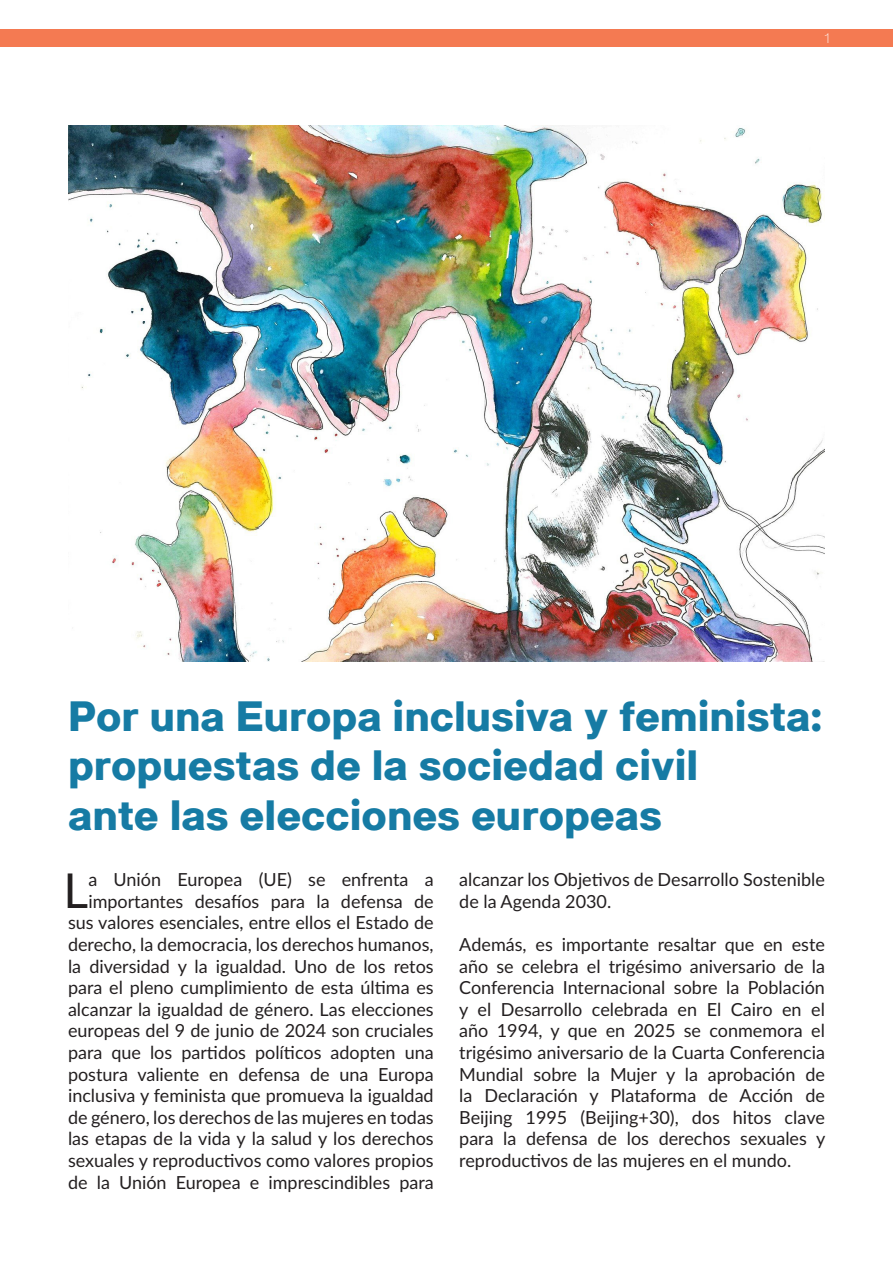
<style>
.page{position:relative;width:893px;height:1263px;background:#fff}
.page>*{position:absolute;margin:0;border:0;box-sizing:border-box;transform-origin:0 0}
.t1{font:48.15px "Lato";color:#231f20}
.t2{font:800 41.25px "Sublima";color:#167ba4}
.t3{font:18px/21.6px "Lato";color:#231f20;text-align:right}
.t4{font:200 13.5px "Sublima";color:#fff}
</style>
<div class="page">
<div style="left:0;top:30px;width:893px;height:17px;background:#f47a52"></div>
<img style="left:68px;top:125px;width:757px;height:536px">
<p class="t4" style="left:825px;top:30px;width:6px">1</p>
<p class="t2" style="left:68px;top:687px;width:756px">Por una Europa inclusiva y feminista:</p>
<p class="t2" style="left:68px;top:736px;width:632px">propuestas de la sociedad civil</p>
<p class="t2" style="left:68px;top:786px;width:596px">ante las elecciones europeas</p>
<p class="t3" style="left:459px;top:868px;width:367px;text-align:left">alcanzar los Objetivos de Desarrollo Sostenible de la Agenda 2030.</p>
<p class="t3" style="left:459px;top:933px;width:368px;text-align:justify">Además, es importante resaltar que en este año se celebra el trigésimo aniversario de la Conferencia Internacional sobre la Población y el Desarrollo celebrada en El Cairo en el año 1994, y que en 2025 se conmemora el trigésimo aniversario de la Cuarta Conferencia Mundial sobre la Mujer y la aprobación de la Declaración y Plataforma de Acción de Beijing 1995 (Beijing+30), dos hitos clave para la defensa de los derechos sexuales y reproductivos de las mujeres en el mundo.</p>
<p class="t3" style="left:68px;top:868px;width:367px">a Unión Europea (UE) se enfrenta a importantes desafíos para la defensa de sus valores esenciales, entre ellos el Estado de derecho, la democracia, los derechos humanos, la diversidad y la igualdad. Uno de los retos para el pleno cumplimiento de esta última es alcanzar la igualdad de género. Las elecciones europeas del 9 de junio de 2024 son cruciales para que los partidos políticos adopten una postura valiente en defensa de una Europa inclusiva y feminista que promueva la igualdad de género, los derechos de las mujeres en todas las etapas de la vida y la salud y los derechos sexuales y reproductivos como valores propios de la Unión Europea e imprescindibles para</p>
<p class="t1" style="left:64px;top:856px;width:26px">L</p>
</div>
